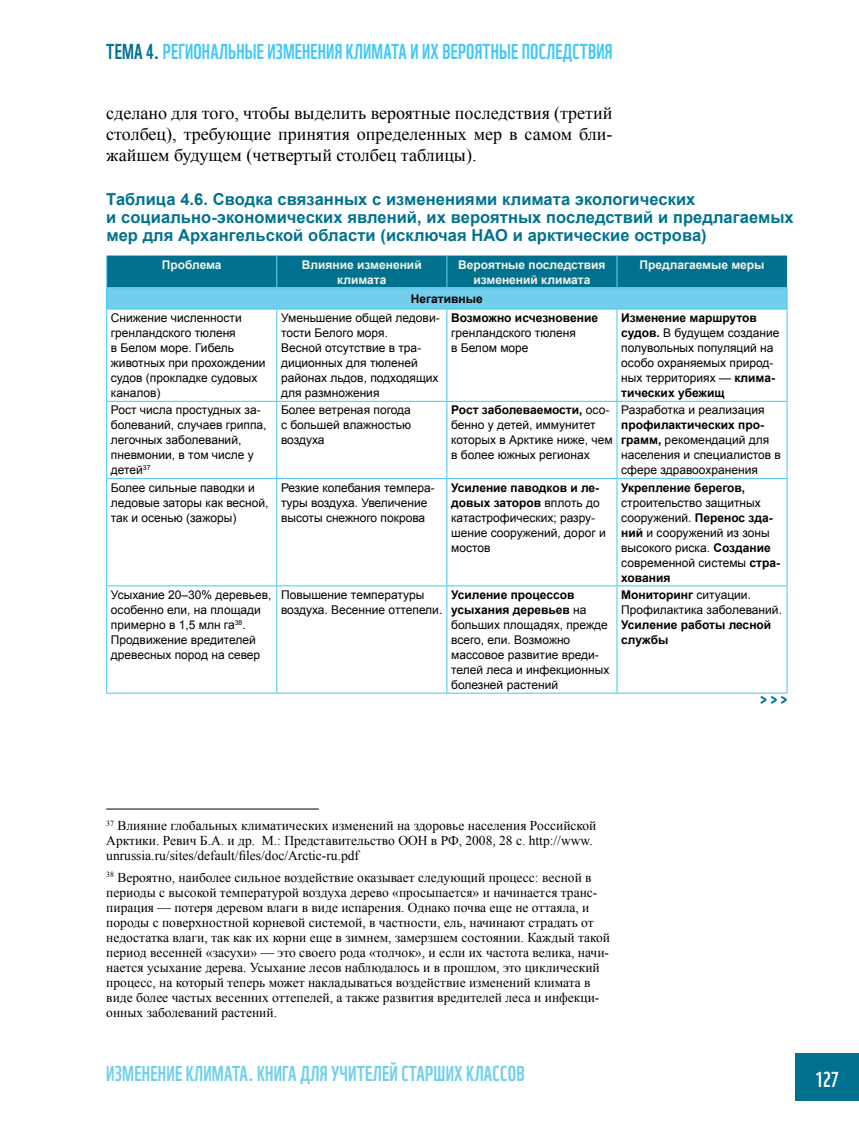
<style>
.page{position:relative;width:859px;height:1123px;background:#fff}
.page>*{position:absolute;margin:0;border:0;box-sizing:border-box;transform-origin:0 0}
.t1{font:21px "WWF";letter-spacing:.01em;color:#44c8f5}
.t2{font:21px "WWF";letter-spacing:.01em;color:#71cfeb}
.t3{font:21px "WWF";color:#00728f}
.t4{font:21px "WWF";color:#fff}
.t5{font:18px/21px "Times New Roman";color:#000;text-align:justify}
.t6{font:18px "WWF";color:#00728f}
.t7{font:700 16.5px/18px "Arial";letter-spacing:.005em;color:#00728f}
.t8{font:13.5px/15px "Times New Roman";color:#000}
.t9{font:12px/15px "Arial";color:#000}
.t10{font:700 12px/15px "Arial";color:#f4f3ea;text-align:center}
.t11{font:700 12px/15px "Arial";color:#000}
.s1{color:#00728f}
.s2{font-weight:700}
</style>
<div class="page">
<div style="left:795px;top:1053px;width:64px;height:47px;background:#00728f"></div>
<svg style="left:107px;top:310px;width:680px;height:383px"></svg>
<hr style="left:276px;top:309px;width:1px;height:92px;background:#44c8f5">
<hr style="left:446px;top:309px;width:1px;height:92px;background:#44c8f5">
<hr style="left:617px;top:309px;width:1px;height:92px;background:#44c8f5">
<hr style="left:276px;top:402px;width:1px;height:76px;background:#44c8f5">
<hr style="left:446px;top:402px;width:1px;height:76px;background:#44c8f5">
<hr style="left:617px;top:402px;width:1px;height:76px;background:#44c8f5">
<hr style="left:276px;top:479px;width:1px;height:106px;background:#44c8f5">
<hr style="left:446px;top:479px;width:1px;height:106px;background:#44c8f5">
<hr style="left:617px;top:479px;width:1px;height:106px;background:#44c8f5">
<hr style="left:276px;top:586px;width:1px;height:107px;background:#44c8f5">
<hr style="left:446px;top:586px;width:1px;height:107px;background:#44c8f5">
<hr style="left:617px;top:586px;width:1px;height:107px;background:#44c8f5">
<hr style="left:106px;top:309px;width:1px;height:92px;background:#44c8f5">
<hr style="left:106px;top:402px;width:1px;height:76px;background:#44c8f5">
<hr style="left:106px;top:479px;width:1px;height:106px;background:#44c8f5">
<hr style="left:106px;top:586px;width:1px;height:107px;background:#44c8f5">
<hr style="left:787px;top:309px;width:1px;height:92px;background:#44c8f5">
<hr style="left:106px;top:401px;width:171px;height:1px;background:#44c8f5">
<hr style="left:277px;top:401px;width:170px;height:1px;background:#44c8f5">
<hr style="left:447px;top:401px;width:170px;height:1px;background:#44c8f5">
<hr style="left:617px;top:401px;width:170px;height:1px;background:#44c8f5">
<hr style="left:787px;top:402px;width:1px;height:76px;background:#44c8f5">
<hr style="left:106px;top:478px;width:171px;height:1px;background:#44c8f5">
<hr style="left:277px;top:478px;width:170px;height:1px;background:#44c8f5">
<hr style="left:447px;top:478px;width:170px;height:1px;background:#44c8f5">
<hr style="left:617px;top:478px;width:170px;height:1px;background:#44c8f5">
<hr style="left:787px;top:479px;width:1px;height:106px;background:#44c8f5">
<hr style="left:106px;top:585px;width:171px;height:1px;background:#44c8f5">
<hr style="left:277px;top:585px;width:170px;height:1px;background:#44c8f5">
<hr style="left:447px;top:585px;width:170px;height:1px;background:#44c8f5">
<hr style="left:617px;top:585px;width:170px;height:1px;background:#44c8f5">
<hr style="left:787px;top:586px;width:1px;height:107px;background:#44c8f5">
<hr style="left:106px;top:693px;width:171px;height:1px;background:#44c8f5">
<hr style="left:277px;top:693px;width:170px;height:1px;background:#44c8f5">
<hr style="left:447px;top:693px;width:170px;height:1px;background:#44c8f5">
<hr style="left:617px;top:693px;width:170px;height:1px;background:#44c8f5">
<svg style="left:106px;top:255px;width:682px;height:54px;background:#3099b6"></svg>
<hr style="left:106px;top:309px;width:171px;height:1px;background:#44c8f5">
<hr style="left:277px;top:309px;width:170px;height:1px;background:#44c8f5">
<hr style="left:447px;top:309px;width:170px;height:1px;background:#44c8f5">
<hr style="left:617px;top:309px;width:170px;height:1px;background:#44c8f5">
<hr style="left:106px;top:808px;width:213px;height:1px;background:#000">
<h1 class="t3" style="left:106px;top:35px;width:10px">ТЕМА</h1>
<h1 class="t1" style="left:146px;top:35px;width:139px"><span class="s1">4.</span> РЕГИОНАЛЬНЫЕ ИЗМЕНЕН</h1>
<h1 class="t1" style="left:326px;top:35px;width:55px">ИЯ КЛИМАТА</h1>
<h1 class="t1" style="left:410px;top:35px;width:203px">И ИХ ВЕРОЯТНЫЕ ПОСЛЕДСТВИЯ</h1>
<h2 class="t5" style="left:106px;top:102px;width:507px">сделано для того, чтобы выделить вероятные последствия (третий столбец), требующие принятия определенных мер в самом бли&shy;жайшем будущем (четвертый столбец таблицы).</h2>
<h3 class="t7" style="left:106px;top:191px;width:689px">Таблица 4.6. Сводка связанных с изменениями климата экологических<br>и социально-экономических явлений, их вероятных последствий и предлагаемых мер для Архангельской области (исключая НАО и арктические острова)</h3>
<p class="t10" style="left:162px;top:257px;width:61px">Проблема</p>
<p class="t10" style="left:302px;top:257px;width:121px">Влияние изменений климата</p>
<p class="t10" style="left:458px;top:257px;width:149px">Вероятные последствия изменений климата</p>
<p class="t10" style="left:639px;top:257px;width:126px">Предлагаемые меры</p>
<p class="t11" style="left:411px;top:291px;width:73px">Негативные</p>
<p class="t9" style="left:111px;top:310px;width:156px">Снижение численности гренландского тюленя<br>в Белом море. Гибель животных при прохождении судов (прокладке судовых каналов)</p>
<p class="t9" style="left:281px;top:310px;width:160px">Уменьшение общей ледови&shy;тости Белого моря.<br>Весной отсутствие в тра&shy;диционных для тюленей районах льдов, подходящих для размножения</p>
<p class="t11" style="left:451px;top:311px;width:148px">Возможно исчезновение</p>
<p class="t9" style="left:621px;top:310px;width:160px"><span class="s2">Изменение маршрутов судов.</span> В будущем создание полувольных популяций на особо охраняемых природ&shy;ных территориях — <span class="s2">клима&shy;тических убежищ</span></p>
<p class="t9" style="left:451px;top:325px;width:126px">гренландского тюленя в Белом море</p>
<p class="t9" style="left:111px;top:403px;width:157px">Рост числа простудных за&shy;болеваний, случаев гриппа, легочных заболеваний, пневмонии, в том числе у детей<sup>37</sup></p>
<p class="t9" style="left:281px;top:403px;width:132px;text-align:justify">Более ветреная погода с большей влажностью воздуха</p>
<p class="t9" style="left:451px;top:403px;width:163px"><span class="s2">Рост заболеваемости,</span> осо&shy;бенно у детей, иммунитет которых в Арктике ниже, чем в более южных регионах</p>
<p class="t9" style="left:621px;top:403px;width:145px">Разработка и реализация</p>
<p class="t9" style="left:621px;top:418px;width:161px"><span class="s2">профилактических про&shy;грамм,</span> рекомендаций для населения и специалистов в сфере здравоохранения</p>
<p class="t9" style="left:111px;top:480px;width:159px">Более сильные паводки и ледовые заторы как весной, так и осенью (зажоры)</p>
<p class="t9" style="left:281px;top:480px;width:155px">Резкие колебания темпера&shy;туры воздуха. Увеличение высоты снежного покрова</p>
<p class="t9" style="left:451px;top:480px;width:156px"><span class="s2">Усиление паводков и ле&shy;довых заторов</span> вплоть до катастрофических; разру&shy;шение сооружений, дорог и мостов</p>
<p class="t11" style="left:621px;top:480px;width:126px">Укрепление берегов,</p>
<p class="t9" style="left:621px;top:495px;width:160px">строительство защитных сооружений. <span class="s2">Перенос зда&shy;ний</span> и сооружений из зоны высокого риска. <span class="s2">Создание </span>современной системы <span class="s2">стра&shy;хования</span></p>
<p class="t9" style="left:111px;top:587px;width:162px">Усыхание 20–30% деревьев, особенно ели, на площади примерно в 1,5 млн га<sup>38</sup>.<br>Продвижение вредителей древесных пород на север</p>
<p class="t9" style="left:281px;top:587px;width:163px">Повышение температуры воздуха. Весенние оттепели.</p>
<p class="t9" style="left:451px;top:587px;width:160px"><span class="s2">Усиление процессов усыхания деревьев</span> на больших площадях, прежде всего, ели. Возможно массовое развитие вреди&shy;телей леса и инфекционных болезней растений</p>
<p class="t9" style="left:621px;top:587px;width:162px"><span class="s2">Мониторинг</span> ситуации.<br>Профилактика заболеваний.</p>
<p class="t11" style="left:621px;top:617px;width:152px">Усиление работы лесной службы</p>
<h2 class="t6" style="left:760px;top:685px;width:29px">&gt; &gt; &gt;</h2>
<p class="t8" style="left:106px;top:818px;width:492px"><sup>37</sup> Влияние глобальных климатических изменений на здоровье населения Российской<br>Арктики. Ревич Б.А. и др. М.: Представительство ООН в РФ, 2008, 28 с. http://www. unrussia.ru/sites/default/files/doc/Arctic-ru.pdf</p>
<p class="t8" style="left:106px;top:869px;width:505px"><sup>38</sup> Вероятно, наиболее сильное воздействие оказывает следующий процесс: весной в периоды с высокой температурой воздуха дерево «просыпается» и начинается транс&shy;пирация — потеря деревом влаги в виде испарения. Однако почва еще не оттаяла, и породы с поверхностной корневой системой, в частности, ель, начинают страдать от недостатка влаги, так как их корни еще в зимнем, замерзшем состоянии. Каждый такой период весенней «засухи» — это своего рода «толчок», и если их частота велика, начи&shy;нается усыхание дерева. Усыхание лесов наблюдалось и в прошлом, это циклический процесс, на который теперь может накладываться воздействие изменений климата в виде более частых весенних оттепелей, а также развития вредителей леса и инфекци&shy;онных заболеваний растений.</p>
<h1 class="t2" style="left:106px;top:1057px;width:18px">ИЗМЕНЕН</h1>
<h1 class="t2" style="left:166px;top:1057px;width:56px">ИЕКЛИМАТА</h1>
<h1 class="t2" style="left:248px;top:1057px;width:278px">. КНИГА ДЛЯ УЧИТЕЛЕЙ СТАРШИХ КЛАССОВ</h1>
<h1 class="t4" style="left:815px;top:1062px;width:25px">127</h1>
</div>
